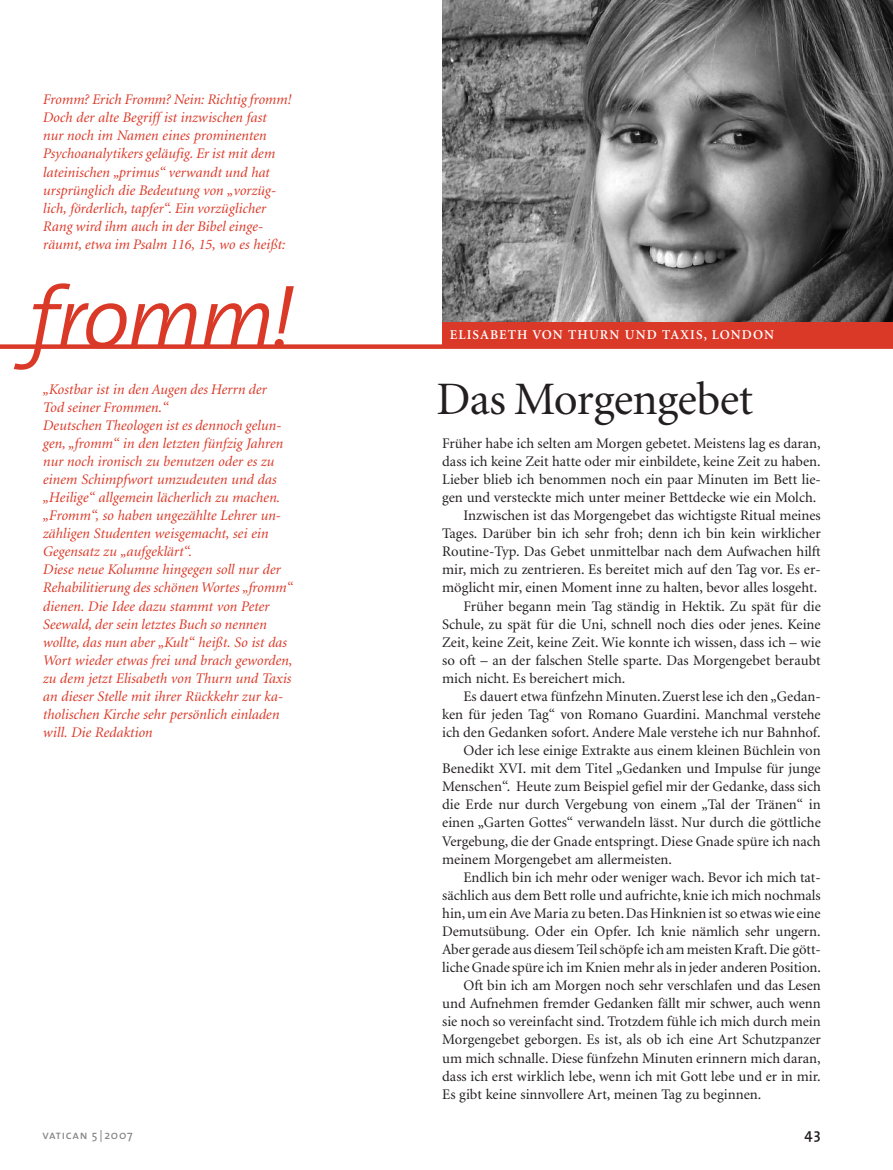
<style>
.page{position:relative;width:893px;height:1170px;background:#fff}
.page>*{position:absolute;margin:0;border:0;box-sizing:border-box;transform-origin:0 0}
.t1{font:italic 300 87px "The Sans";letter-spacing:-.03em;color:#db3928}
.t2{font:46.5px "Minion";letter-spacing:-.015em;color:#231f20}
.t3{font:600 15px "The Sans";color:#231f20}
.t4{font:14.7px "Minion";color:#231f20}
.t5{font:italic 14.7px/18px "Minion";color:#db3928}
.t6{font:600 13.5px "Minion";letter-spacing:.08em;color:#fff}
.t7{font:12px "The Sans Caps";letter-spacing:.06em;color:#808285}
.s1{font-family:"The Sans"}
</style>
<div class="page">
<img style="left:442px;top:0;width:451px;height:322px">
<div style="left:0;top:344px;width:893px;height:5px;background:#db3928"></div>
<div style="left:442px;top:322px;width:451px;height:23px;background:#db3928"></div>
<p class="t5" style="left:43px;top:92px;width:250px">Fromm? Erich Fromm? Nein: Richtig fromm!<br>Doch der alte Begriff ist inzwischen fast<br>nur noch im Namen eines prominenten Psychoanalytikers geläufig. Er ist mit dem lateinischen „primus“ verwandt und hat ursprünglich die Bedeutung von „vorzüg&shy;lich, förderlich, tapfer“. Ein vorzüglicher Rang wird ihm auch in der Bibel einge&shy;räumt, etwa im Psalm 116, 15, wo es heißt:</p>
<h1 class="t1" style="left:30px;top:284px;width:267px">fromm!</h1>
<p class="t5" style="left:43px;top:381px;width:251px">„Kostbar ist in den Augen des Herrn der<br>Tod seiner Frommen.“<br>Deutschen Theologen ist es dennoch gelun&shy;gen, „fromm“ in den letzten fünfzig Jahren nur noch ironisch zu benutzen oder es zu einem Schimpfwort umzudeuten und das „Heilige“ allgemein lächerlich zu machen. „Fromm“, so haben ungezählte Lehrer un&shy;zähligen Studenten weisgemacht, sei ein Gegensatz zu „aufgeklärt“.<br>Diese neue Kolumne hingegen soll nur der Rehabilitierung des schönen Wortes „fromm“ dienen. Die Idee dazu stammt von Peter Seewald, der sein letztes Buch so nennen wollte, das nun aber „Kult“ heißt. So ist das Wort wieder etwas frei und brach geworden, zu dem jetzt Elisabeth von Thurn und Taxis an dieser Stelle mit ihrer Rückkehr zur ka&shy;tholischen Kirche sehr persönlich einladen will. Die Redaktion</p>
<p class="t6" style="left:450px;top:330px;width:326px">ELISABETH VON THURN UND TAXIS, LONDON</p>
<h2 class="t2" style="left:437px;top:381px;width:318px">Das Morgengebet</h2>
<p class="t4" style="left:442px;top:437px;width:380px">Früher habe ich selten am Morgen gebetet. Meistens lag es daran,</p>
<p class="t4" style="left:442px;top:455px;width:380px">dass ich keine Zeit hatte oder mir einbildete, keine Zeit zu haben.</p>
<p class="t4" style="left:442px;top:473px;width:380px">Lieber blieb ich benommen noch ein paar Minuten im Bett lie-</p>
<p class="t4" style="left:442px;top:491px;width:376px">gen und versteckte mich unter meiner Bettdecke wie ein Molch.</p>
<p class="t4" style="left:463px;top:509px;width:359px">Inzwischen ist das Morgengebet das wichtigste Ritual meines</p>
<p class="t4" style="left:442px;top:527px;width:380px">Tages. Darüber bin ich sehr froh; denn ich bin kein wirklicher</p>
<p class="t4" style="left:442px;top:545px;width:380px">Routine-Typ. Das Gebet unmittelbar nach dem Aufwachen hilft</p>
<p class="t4" style="left:442px;top:564px;width:380px">mir, mich zu zentrieren. Es bereitet mich auf den Tag vor. Es er-</p>
<p class="t4" style="left:442px;top:582px;width:376px">möglicht mir, einen Moment inne zu halten, bevor alles losgeht.</p>
<p class="t4" style="left:463px;top:600px;width:359px">Früher begann mein Tag ständig in Hektik. Zu spät für die</p>
<p class="t4" style="left:442px;top:618px;width:380px">Schule, zu spät für die Uni, schnell noch dies oder jenes. Keine</p>
<p class="t4" style="left:442px;top:636px;width:380px">Zeit, keine Zeit, keine Zeit. Wie konnte ich wissen, dass ich – wie</p>
<p class="t4" style="left:442px;top:654px;width:380px">so oft – an der falschen Stelle sparte. Das Morgengebet beraubt</p>
<p class="t4" style="left:442px;top:672px;width:185px">mich nicht. Es bereichert mich.</p>
<p class="t4" style="left:463px;top:690px;width:359px">Es dauert etwa fünfzehn Minuten. Zuerst lese ich den „Gedan-</p>
<p class="t4" style="left:442px;top:708px;width:380px">ken für jeden Tag“ von Romano Guardini. Manchmal verstehe</p>
<p class="t4" style="left:442px;top:726px;width:380px">ich den Gedanken sofort. Andere Male verstehe ich nur Bahnhof.</p>
<p class="t4" style="left:463px;top:744px;width:359px">Oder ich lese einige Extrakte aus einem kleinen Büchlein von</p>
<p class="t4" style="left:442px;top:762px;width:380px">Benedikt XVI. mit dem Titel „Gedanken und Impulse für junge</p>
<p class="t4" style="left:442px;top:780px;width:380px">Menschen“. Heute zum Beispiel gefiel mir der Gedanke, dass sich</p>
<p class="t4" style="left:442px;top:798px;width:380px">die Erde nur durch Vergebung von einem „Tal der Tränen“ in</p>
<p class="t4" style="left:442px;top:817px;width:380px">einen „Garten Gottes“ verwandeln lässt. Nur durch die göttliche</p>
<p class="t4" style="left:442px;top:835px;width:380px">Vergebung, die der Gnade entspringt. Diese Gnade spüre ich nach</p>
<p class="t4" style="left:442px;top:853px;width:231px">meinem Morgengebet am allermeisten.</p>
<p class="t4" style="left:463px;top:871px;width:359px">Endlich bin ich mehr oder weniger wach. Bevor ich mich tat-</p>
<p class="t4" style="left:442px;top:889px;width:380px">sächlich aus dem Bett rolle und aufrichte, knie ich mich nochmals</p>
<p class="t4" style="left:442px;top:907px;width:380px">hin, um ein Ave Maria zu beten. Das Hinknien ist so etwas wie eine</p>
<p class="t4" style="left:442px;top:925px;width:380px">Demutsübung. Oder ein Opfer. Ich knie nämlich sehr ungern.</p>
<p class="t4" style="left:442px;top:943px;width:380px">Aber gerade aus diesem Teil schöpfe ich am meisten Kraft.Die gött-</p>
<p class="t4" style="left:442px;top:961px;width:380px">liche Gnade spüre ich im Knien mehr als in jeder anderen Position.</p>
<p class="t4" style="left:463px;top:979px;width:359px">Oft bin ich am Morgen noch sehr verschlafen und das Lesen</p>
<p class="t4" style="left:442px;top:997px;width:380px">und Aufnehmen fremder Gedanken fällt mir schwer, auch wenn</p>
<p class="t4" style="left:442px;top:1015px;width:380px">sie noch so vereinfacht sind. Trotzdem fühle ich mich durch mein</p>
<p class="t4" style="left:442px;top:1033px;width:380px">Morgengebet geborgen. Es ist, als ob ich eine Art Schutzpanzer</p>
<p class="t4" style="left:442px;top:1051px;width:380px">um mich schnalle. Diese fünfzehn Minuten erinnern mich daran,</p>
<p class="t4" style="left:442px;top:1070px;width:380px">dass ich erst wirklich lebe, wenn ich mit Gott lebe und er in mir.</p>
<p class="t4" style="left:442px;top:1088px;width:321px">Es gibt keine sinnvollere Art, meinen Tag zu beginnen.</p>
<p class="t7" style="left:43px;top:1130px;width:92px">vatican <span class="s1">5|2007</span></p>
<p class="t3" style="left:805px;top:1127px;width:18px">43</p>
</div>
